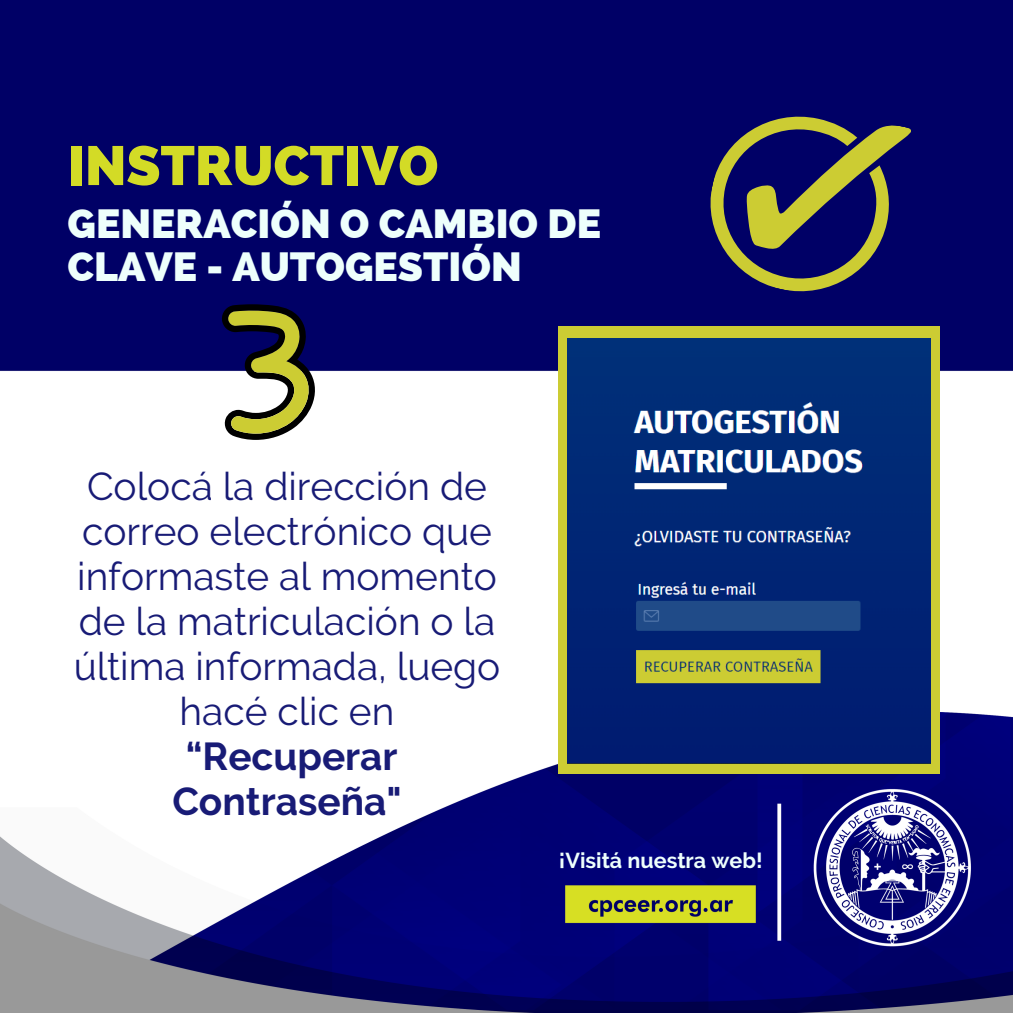
<style>
.page{position:relative;width:1013px;height:1013px;background:#fff}
.page>*{position:absolute;margin:0;border:0;box-sizing:border-box;transform-origin:0 0}
.t1{font:800 55.12px "Raleway";color:#d3db26}
.t2{font:800 40.75px/43.9px "Raleway";color:#eefffc}
.t3{font:38.75px/45px "Raleway";color:#181b76;text-align:center}
.t4{font:700 21.5px "Raleway";color:#eefffc}
.s1{font-weight:700}
</style>
<div class="page">
<img style="left:0;top:0;width:1012px;height:1012px">
<svg style="left:694px;top:100px;width:211px;height:208px;background:#23235c"></svg>
<svg style="left:737px;top:97px;width:174px;height:176px;background:#3b3b57"></svg>
<div style="left:558px;top:327px;width:381px;height:446px;background:#cc3"></div>
<svg style="left:221px;top:304px;width:95px;height:136px"></svg>
<img style="left:567px;top:339px;width:363px;height:424px">
<h1 class="t1" style="left:67px;top:133px;width:372px">INSTRUCTIVO</h1>
<h2 class="t2" style="left:67px;top:201px;width:535px">GENERACIÓN O CAMBIO DE<br>CLAVE - AUTOGESTIÓN</h2>
<p class="t3" style="left:74px;top:463px;width:428px">Colocá la dirección de correo electrónico que informaste al momento de la matriculación o la última informada, luego hacé clic en <span class="s1">“Recuperar<br>Contraseña"</span></p>
<p class="t4" style="left:559px;top:847px;width:205px">¡Visitá nuestra web!</p>
</div>
